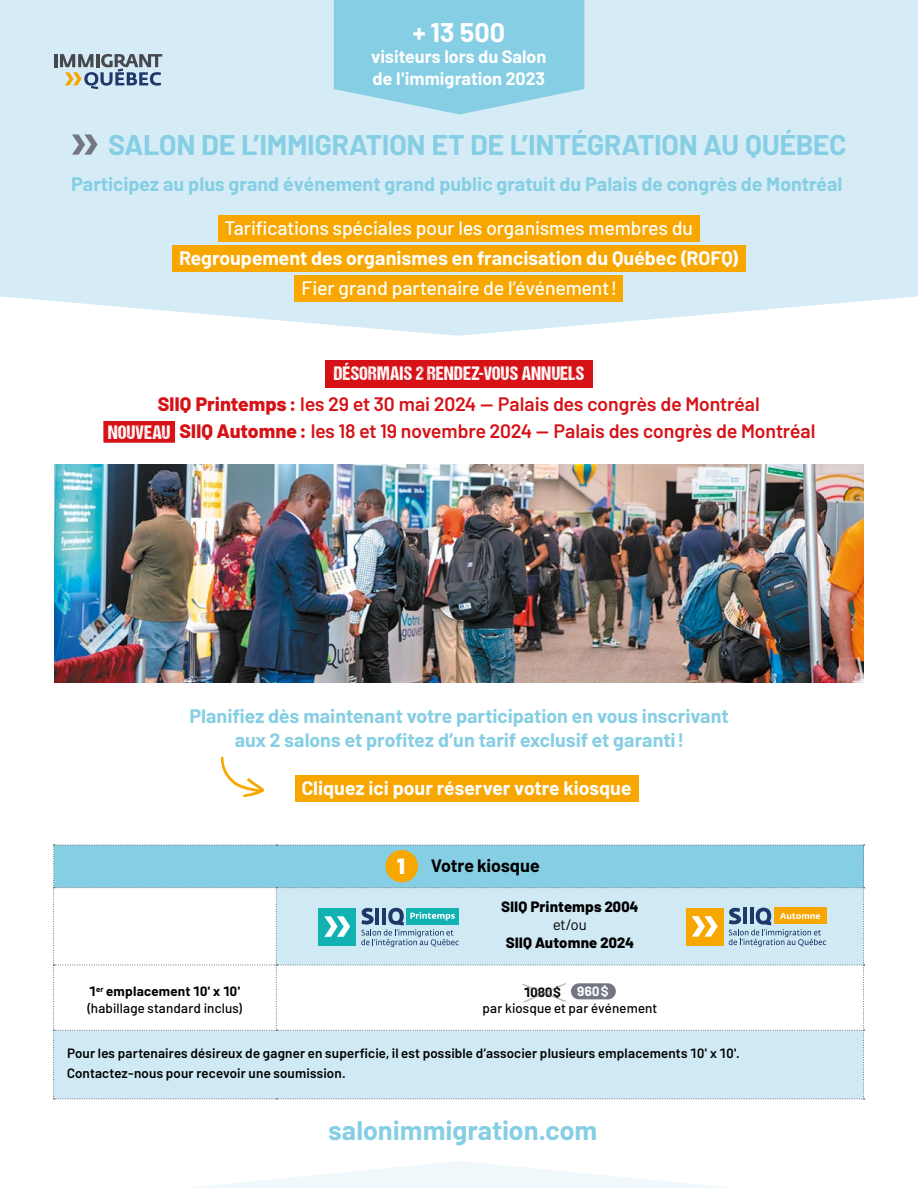
<style>
.page{position:relative;width:918px;height:1188px;background:#fff}
.page>*{position:absolute;margin:0;border:0;box-sizing:border-box;transform-origin:0 0}
.t1{font:700 28.5px "Barlow";letter-spacing:-.005em;color:#85cee4}
.t2{font:700 27px "Barlow";color:#85cee4}
.t3{font:700 27px "Barlow";color:#fff}
.t4{font:900 22.05px "Barlow";color:#fff}
.t5{font:700 19.5px/23.4px "Barlow";color:#85cee4;text-align:center}
.t6{font:600 19.5px/26.8px "Barlow";color:#d61217;text-align:center}
.t7{font:700 19.5px "Barlow";color:#fff}
.t8{font:500 19.5px "Barlow";color:#fff}
.t9{font:19.5px "DCC Ash";letter-spacing:.02em;color:#fff}
.t10{font:700 18px/21.6px "Barlow";color:#fff}
.t11{font:700 18px "Barlow";color:#000}
.t12{font:800 15px "Barlow";letter-spacing:.01em;color:#000}
.t13{font:15px "Barlow";color:#000}
.t14{font:600 13.5px/19.6px "Barlow";letter-spacing:.01em;color:#000}
.t15{font:500 13.5px/16.2px "Barlow";letter-spacing:.015em;color:#000}
.s1{font-weight:800}
.s2{font-family:"DCC Ash";font-weight:400;color:#fff}
.s3{font-weight:700}
.s4{font-weight:700;color:#fff}
</style>
<div class="page">
<svg style="left:192px;top:1161px;width:536px;height:27px"></svg>
<svg style="left:0;top:0;width:918px;height:336px;background:#d8edf5"></svg>
<div style="left:325px;top:360px;width:268px;height:27px;background:#d61217"></div>
<div style="left:103px;top:420px;width:73px;height:23px;background:#d61217"></div>
<div style="left:103px;top:420px;width:73px;height:24px;border:1px solid #fff"></div>
<div style="left:218px;top:216px;width:482px;height:26px;background:#f7a700"></div>
<div style="left:172px;top:246px;width:574px;height:26px;background:#f7a700"></div>
<div style="left:295px;top:276px;width:328px;height:26px;background:#f7a700"></div>
<svg style="left:72px;top:134px;width:26px;height:21px"></svg>
<svg style="left:334px;top:0;width:250px;height:114px;background:#8dd1e5"></svg>
<img style="left:54px;top:464px;width:810px;height:219px">
<div style="left:295px;top:775px;width:343px;height:26px;background:#f7a700"></div>
<svg style="left:221px;top:757px;width:44px;height:40px"></svg>
<svg style="left:54px;top:54px;width:108px;height:35px;background:#9babb5"></svg>
<svg style="left:53px;top:844px;width:812px;height:255px"></svg>
<h2 class="t3" style="left:413px;top:12px;width:94px">+ 13 500</h2>
<p class="t10" style="left:371px;top:45px;width:177px">visiteurs lors du Salon de l'immigration 2023</p>
<h1 class="t1" style="left:109px;top:123px;width:739px">SALON DE L’IMMIGRATION ET DE L’INTÉGRATION AU QUÉBEC</h1>
<p class="t5" style="left:71px;top:171px;width:773px">Participez au plus grand événement grand public gratuit du Palais de congrès de Montréal</p>
<p class="t8" style="left:225px;top:214px;width:470px">Tarifications spéciales pour les organismes membres du</p>
<p class="t7" style="left:179px;top:244px;width:561px">Regroupement des organismes en francisation du Québec (ROFQ)</p>
<p class="t8" style="left:302px;top:274px;width:316px">Fier grand partenaire de l’événement!</p>
<p class="t9" style="left:334px;top:363px;width:252px">DÉSORMAIS 2 RENDEZ-VOUS ANNUELS</p>
<p class="t6" style="left:108px;top:389px;width:709px"><span class="s1">SIIQ Printemps:</span> les 29 et 30 mai 2024 — Palais des congrès de Montréal<br><span class="s2">NOUVEAU</span> <span class="s1">SIIQ Automne:</span> les 18 et 19 novembre 2024 — Palais des congrès de Montréal</p>
<p class="t5" style="left:189px;top:703px;width:541px">Planifiez dès maintenant votre participation en vous inscrivant aux 2 salons et profitez d’un tarif exclusif et garanti!</p>
<p class="t7" style="left:302px;top:773px;width:331px">Cliquez ici pour réserver votre kiosque</p>
<p class="t4" style="left:397px;top:849px;width:10px">1</p>
<p class="t11" style="left:431px;top:852px;width:110px">Votre kiosque</p>
<p class="t12" style="left:501px;top:895px;width:138px">SIIQ Printemps 2004</p>
<p class="t13" style="left:553px;top:913px;width:35px">et/ou</p>
<p class="t12" style="left:506px;top:931px;width:129px">SIIQ Automne 2024</p>
<p class="t15" style="left:87px;top:982px;width:157px"><span class="s3">1</span><sup>er</sup> <span class="s3">emplacement 10' x 10' </span>(habillage standard inclus)</p>
<p class="t15" style="left:483px;top:983px;width:176px;text-align:center"><span class="s3">1080$</span> <span class="s4">960$<br></span>par kiosque et par événement</p>
<p class="t14" style="left:67px;top:1043px;width:674px">Pour les partenaires désireux de gagner en superficie, il est possible d’associer plusieurs emplacements 10' x 10'.<br>Contactez-nous pour recevoir une soumission.</p>
<h2 class="t2" style="left:329px;top:1110px;width:270px">salonimmigration.com</h2>
</div>
